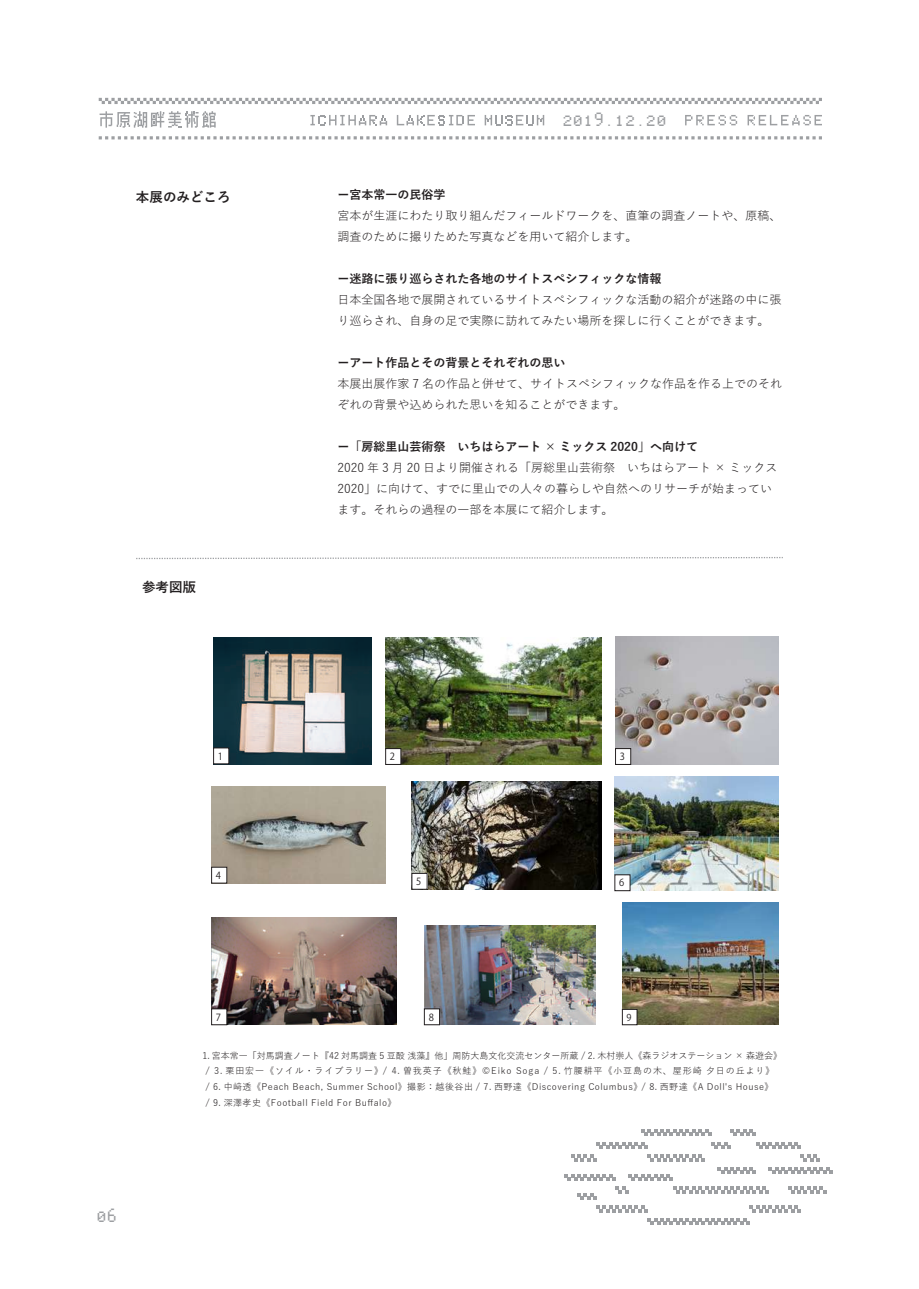
<style>
.page{position:relative;width:919px;height:1289px;background:#fff}
.page>*{position:absolute;margin:0;border:0;box-sizing:border-box;transform-origin:0 0}
.t1{font:700 13.5px "Yu Gothic";color:#231f20}
.t2{font:12px/21px "Yu Gothic";color:#231f20}
.t3{font:700 12px "Yu Gothic";color:#231f20}
.t4{font:12px "lakesidefont old";color:#9d9fa2}
.t5{font:9.75px "Koz Go Pr 6 N";color:#231f20;scale:.96 1}
.t6{font:9.45px "Koz Go Pr 6 N";color:#231f20;scale:.96 1}
.t7{font:9px/15.8px "Yu Gothic";letter-spacing:.05em;color:#231f20}
</style>
<div class="page">
<svg style="left:99px;top:98px;width:722px;height:6px"></svg>
<svg style="left:397px;top:115px;width:78px;height:10px"></svg>
<svg style="left:484px;top:115px;width:60px;height:10px"></svg>
<svg style="left:310px;top:115px;width:77px;height:10px"></svg>
<svg style="left:685px;top:115px;width:52px;height:10px"></svg>
<svg style="left:747px;top:115px;width:74px;height:10px"></svg>
<svg style="left:100px;top:111px;width:116px;height:17px"></svg>
<svg style="left:99px;top:136px;width:722px;height:3px"></svg>
<svg style="left:756px;top:1142px;width:44px;height:6px"></svg>
<svg style="left:571px;top:1154px;width:25px;height:7px"></svg>
<svg style="left:596px;top:1142px;width:51px;height:6px"></svg>
<svg style="left:641px;top:1129px;width:70px;height:6px"></svg>
<svg style="left:673px;top:1186px;width:95px;height:7px"></svg>
<svg style="left:788px;top:1186px;width:38px;height:7px"></svg>
<svg style="left:749px;top:1205px;width:51px;height:7px"></svg>
<svg style="left:647px;top:1218px;width:102px;height:6px"></svg>
<svg style="left:768px;top:1167px;width:64px;height:6px"></svg>
<svg style="left:647px;top:1154px;width:58px;height:7px"></svg>
<svg style="left:615px;top:1186px;width:13px;height:7px"></svg>
<svg style="left:564px;top:1174px;width:51px;height:6px"></svg>
<svg style="left:596px;top:1205px;width:51px;height:7px"></svg>
<svg style="left:577px;top:1193px;width:19px;height:6px"></svg>
<svg style="left:628px;top:1174px;width:45px;height:6px"></svg>
<svg style="left:717px;top:1167px;width:39px;height:6px"></svg>
<svg style="left:711px;top:1142px;width:19px;height:6px"></svg>
<svg style="left:800px;top:1154px;width:19px;height:7px"></svg>
<svg style="left:730px;top:1129px;width:26px;height:6px"></svg>
<svg style="left:136px;top:557px;width:646px;height:2px"></svg>
<img style="left:211px;top:786px;width:174px;height:97px">
<img style="left:614px;top:776px;width:164px;height:114px">
<img style="left:412px;top:781px;width:189px;height:108px">
<img style="left:385px;top:637px;width:216px;height:127px">
<img style="left:615px;top:637px;width:163px;height:127px">
<img style="left:213px;top:637px;width:159px;height:127px">
<div style="left:412px;top:873px;width:15px;height:16px;background:#fff"></div>
<img style="left:622px;top:902px;width:156px;height:122px">
<div style="left:622px;top:1009px;width:15px;height:15px;background:#fff"></div>
<div style="left:622px;top:1009px;width:15px;height:15px;border:1px solid #231f20"></div>
<div style="left:615px;top:748px;width:15px;height:16px;background:#fff"></div>
<div style="left:615px;top:748px;width:16px;height:16px;border:1px solid #231f20"></div>
<div style="left:211px;top:867px;width:16px;height:16px;background:#fff"></div>
<div style="left:211px;top:867px;width:16px;height:16px;border:1px solid #231f20"></div>
<div style="left:385px;top:748px;width:16px;height:16px;background:#fff"></div>
<div style="left:385px;top:748px;width:16px;height:16px;border:1px solid #231f20"></div>
<div style="left:213px;top:748px;width:16px;height:15px;background:#fff"></div>
<div style="left:213px;top:747px;width:16px;height:17px;border:1px solid #231f20"></div>
<div style="left:614px;top:874px;width:16px;height:16px;background:#fff"></div>
<img style="left:211px;top:917px;width:186px;height:107px">
<img style="left:424px;top:925px;width:171px;height:99px">
<div style="left:211px;top:1008px;width:16px;height:16px;background:#fff"></div>
<div style="left:211px;top:1008px;width:16px;height:16px;border:1px solid #231f20"></div>
<div style="left:424px;top:1008px;width:15px;height:16px;background:#fff"></div>
<div style="left:424px;top:1008px;width:15px;height:16px;border:1px solid #231f20"></div>
<p class="t4" style="left:563px;top:112px;width:106px">2019.12.20</p>
<p class="t1" style="left:136px;top:189px;width:96px">本展のみどころ</p>
<p class="t3" style="left:337px;top:187px;width:110px">ー宮本常一の民俗学</p>
<p class="t2" style="left:337px;top:203px;width:446px">宮本が生涯にわたり取り組んだフィールドワークを、直筆の調査ノートや、原稿、調査のために撮りためた写真などを用いて紹介します。</p>
<p class="t3" style="left:337px;top:271px;width:326px">ー迷路に張り巡らされた各地のサイトスペシフィックな情報</p>
<p class="t2" style="left:337px;top:287px;width:446px">日本全国各地で展開されているサイトスペシフィックな活動の紹介が迷路の中に張り巡らされ、自身の足で実際に訪れてみたい場所を探しに行くことができます。</p>
<p class="t3" style="left:337px;top:355px;width:230px">ーアート作品とその背景とそれぞれの思い</p>
<p class="t2" style="left:337px;top:371px;width:446px">本展出展作家 7 名の作品と併せて、サイトスペシフィックな作品を作る上でのそれぞれの背景や込められた思いを知ることができます。</p>
<p class="t3" style="left:337px;top:439px;width:362px">ー「房総里山芸術祭　いちはらアート × ミックス 2020」へ向けて</p>
<p class="t2" style="left:337px;top:455px;width:441px">2020 年 3 月 20 日より開催される「房総里山芸術祭　いちはらアート × ミックス<br>2020」に向けて、すでに里山での人々の暮らしや自然へのリサーチが始まっています。それらの過程の一部を本展にて紹介します。</p>
<p class="t1" style="left:142px;top:579px;width:55px">参考図版</p>
<p class="t4" style="left:98px;top:1208px;width:22px">06</p>
<p class="t5" style="left:218px;top:750px;width:7px">1</p>
<p class="t5" style="left:390px;top:751px;width:7px">2</p>
<p class="t5" style="left:619px;top:751px;width:7px">3</p>
<p class="t5" style="left:216px;top:869px;width:7px">4</p>
<p class="t5" style="left:416px;top:876px;width:7px">5</p>
<p class="t5" style="left:619px;top:877px;width:7px">6</p>
<p class="t5" style="left:216px;top:1011px;width:7px">7</p>
<p class="t5" style="left:428px;top:1011px;width:7px">8</p>
<p class="t6" style="left:626px;top:1011px;width:7px">9</p>
<p class="t7" style="left:205px;top:1046px;width:578px;text-indent:-3px">1. 宮本常一「対馬調査ノート『42 対馬調査 5 豆酘 浅藻』他」周防大島文化交流センター所蔵 / 2. 木村崇人《森ラジオステーション × 森遊会》/ 3. 栗田宏一《ソイル・ライブラリー》/ 4. 曽我英子《秋鮭》©Eiko Soga / 5. 竹腰耕平《小豆島の木、屋形崎 夕日の丘より》<br>/ 6. 中﨑透《Peach Beach, Summer School》撮影：越後谷出 / 7. 西野達《Discovering Columbus》/ 8. 西野達《A Doll's House》<br>/ 9. 深澤孝史《Football Field For Buffalo》</p>
</div>
